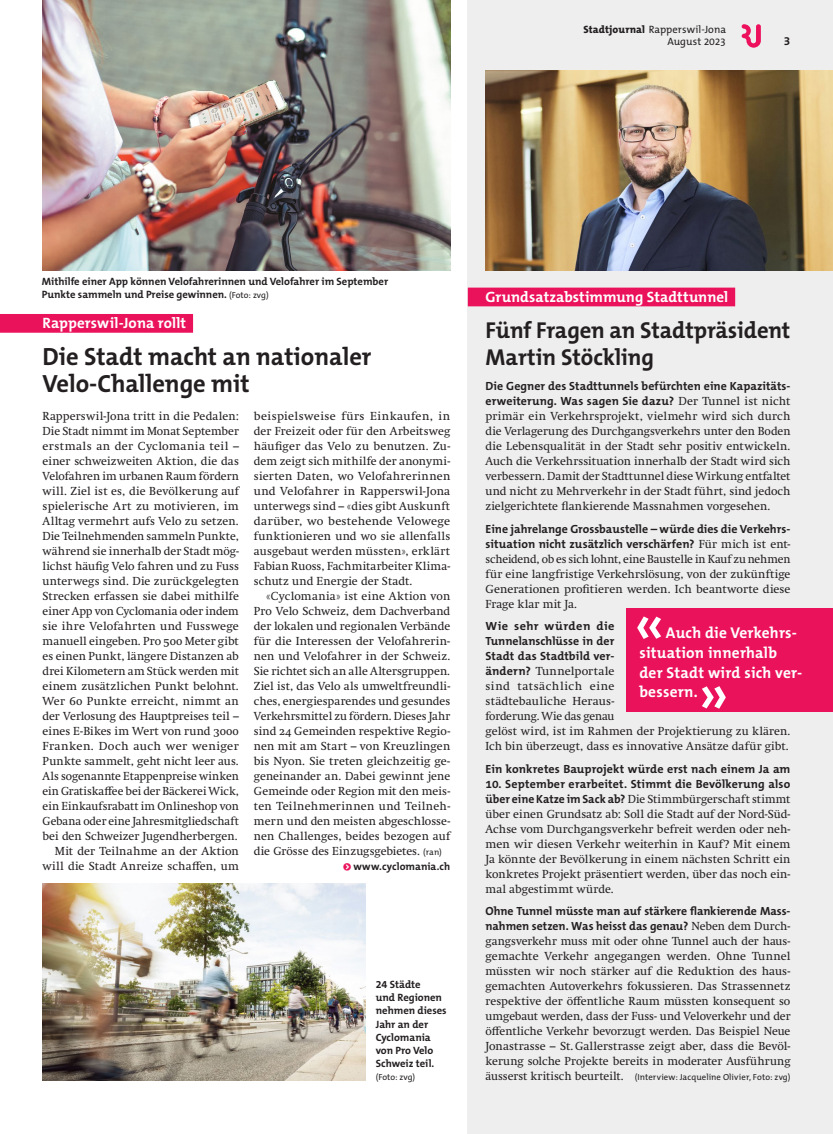
<style>
.page{position:relative;width:833px;height:1134px;background:#fff}
.page>*{position:absolute;margin:0;border:0;box-sizing:border-box;transform-origin:0 0}
.t1{font:600 60.25px "The Mix B W6";color:#fff}
.t2{font:700 25px/27.5px "The Mix B W7";color:#231f20}
.t3{font:700 23.12px/27.5px "The Mix B W7";letter-spacing:-.005em;color:#231f20}
.t4{font:700 15.62px/19.9px "The Mix B W7";letter-spacing:.015em;color:#fff}
.t5{font:700 15px "The Mix B W7";letter-spacing:.005em;color:#fff}
.t6{font:11.88px/15px "Swift Neue LT Pro";letter-spacing:.01em;color:#231f20;text-align:justify}
.t7{font:700 11.88px/15px "The Mix B W7";letter-spacing:.005em;color:#231f20}
.t8{font:700 11.88px/15px "The Mix B W7";letter-spacing:.005em;color:#231f20;text-align:justify;scale:1.04 1}
.t9{font:700 10.62px/13.1px "The Mix B W7";color:#231f20}
.t10{font:10.62px/11.9px "The Mix B W5 Plain";letter-spacing:.005em;color:#231f20;text-align:right}
.t11{font:8.75px "The Mix B W5 Plain";letter-spacing:.01em;color:#231f20}
.s1{font-family:"The Mix B W8";font-weight:800}
.s2{font-family:"The Mix B W5 Plain";font-weight:400;font-size:8.75px}
.s3{font-family:"The Mix B W5 Plain";font-size:8.75px}
.s4{font-family:"Swift Neue LT Pro";font-weight:400}
.s5{font-family:"The Mix B W7";font-weight:700}
.s6{font-family:"Swift Neue LT Pro";font-size:11.88px}
</style>
<div class="page">
<div style="left:468px;top:0;width:365px;height:1134px;background:#eeeeef"></div>
<div style="left:627px;top:608px;width:206px;height:104px;background:#eb125c"></div>
<div style="left:468px;top:288px;width:267px;height:18px;background:#eb125c"></div>
<img style="left:485px;top:71px;width:348px;height:199px">
<div style="left:0;top:314px;width:193px;height:19px;background:#eb125c"></div>
<img style="left:43px;top:0;width:407px;height:270px">
<img style="left:43px;top:883px;width:322px;height:197px">
<svg style="left:741px;top:24px;width:20px;height:24px"></svg>
<p class="t10" style="left:583px;top:24px;width:144px"><span class="s1">Stadtjournal</span> Rapperswil-Jona<br>August 2023</p>
<p class="t7" style="left:784px;top:34px;width:8px">3</p>
<p class="t9" style="left:42px;top:275px;width:348px">Mithilfe einer App können Velofahrerinnen und Velofahrer im September<br>Punkte sammeln und Preise gewinnen. <span class="s2">(Foto: zvg)</span></p>
<p class="t5" style="left:43px;top:313px;width:145px">Rapperswil-Jona rollt</p>
<h2 class="t2" style="left:43px;top:343px;width:330px">Die Stadt macht an nationaler<br>Velo-Challenge mit</h2>
<p class="t6" style="left:43px;top:408px;width:198px;text-align:right">Rapperswil-Jona tritt in die Pedalen:<br>Die Stadt nimmt im Monat September erstmals an der Cyclomania teil – einer schweizweiten Aktion, die das Velofahren im urbanen Raum fördern will. Ziel ist es, die Bevölkerung auf spielerische Art zu motivieren, im Alltag vermehrt aufs Velo zu setzen.<br>Die Teilnehmenden sammeln Punkte, während sie innerhalb der Stadt mög&shy;lichst häufig Velo fahren und zu Fuss unterwegs sind. Die zurückgelegten Strecken erfassen sie dabei mithilfe einer App von Cyclomania oder indem sie ihre Velofahrten und Fusswege manuell eingeben. Pro 500 Meter gibt es einen Punkt, längere Distanzen ab drei Kilometern am Stück werden mit einem zusätzlichen Punkt belohnt.<br>Wer 60 Punkte erreicht, nimmt an der Verlosung des Hauptpreises teil – eines E-Bikes im Wert von rund 3000<br>Franken. Doch auch wer weniger Punkte sammelt, geht nicht leer aus.<br>Als sogenannte Etappenpreise winken ein Gratiskaffee bei der Bäckerei Wick, ein Einkaufsrabatt im Onlineshop von Gebana oder eine Jahresmitgliedschaft bei den Schweizer Jugendherbergen.<br>Mit der Teilnahme an der Aktion will die Stadt Anreize schaffen, um</p>
<p class="t6" style="left:254px;top:408px;width:198px">beispielsweise fürs Einkaufen, in der Freizeit oder für den Arbeitsweg häufiger das Velo zu benutzen. Zu&shy;dem zeigt sich mithilfe der anonymi&shy;sierten Daten, wo Velofahrerinnen und Velofahrer in Rapperswil-Jona unterwegs sind – «dies gibt Auskunft darüber, wo bestehende Velowege funktionieren und wo sie allenfalls ausgebaut werden müssten», erklärt Fabian Ruoss, Fachmitarbeiter Klima&shy;schutz und Energie der Stadt.</p>
<p class="t6" style="left:254px;top:588px;width:198px;text-indent:12px">«Cyclomania» ist eine Aktion von Pro Velo Schweiz, dem Dachverband der lokalen und regionalen Verbände für die Interessen der Velofahrerin&shy;nen und Velofahrer in der Schweiz.<br>Sie richtet sich an alle Altersgruppen.<br>Ziel ist, das Velo als umweltfreundli&shy;ches, energiesparendes und gesundes Verkehrsmittel zu fördern. Dieses Jahr sind 24 Gemeinden respektive Regio&shy;nen mit am Start – von Kreuzlingen bis Nyon. Sie treten gleichzeitig ge&shy;geneinander an. Dabei gewinnt jene Gemeinde oder Region mit den meis&shy;ten Teilnehmerinnen und Teilneh&shy;mern und den meisten abgeschlosse&shy;nen Challenges, beides bezogen auf die Grösse des Einzugsgebietes. <span class="s3">(ran)</span></p>
<p class="t9" style="left:353px;top:860px;width:98px">www.cyclomania.ch</p>
<p class="t9" style="left:376px;top:978px;width:72px">24 Städte<br>und Regionen nehmen dieses<br>Jahr an der<br>Cyclomania von Pro Velo<br>Schweiz teil.</p>
<p class="t11" style="left:376px;top:1071px;width:41px">(Foto: zvg)</p>
<p class="t5" style="left:485px;top:287px;width:244px">Grundsatzabstimmung Stadttunnel</p>
<h3 class="t3" style="left:485px;top:316px;width:306px">Fünf Fragen an Stadtpräsident<br>Martin Stöckling</h3>
<p class="t7" style="left:485px;top:379px;width:306px">Die Gegner des Stadttunnels befürchten eine Kapazitäts&shy;erweiterung. Was sagen Sie dazu? <span class="s4">Der Tunnel ist nicht</span></p>
<p class="t6" style="left:485px;top:409px;width:306px">primär ein Verkehrsprojekt, vielmehr wird sich durch die Verlagerung des Durchgangsverkehrs unter den Boden die Lebensqualität in der Stadt sehr positiv entwickeln.<br>Auch die Verkehrssituation innerhalb der Stadt wird sich verbessern. Damit der Stadttunnel diese Wirkung entfaltet und nicht zu Mehrverkehr in der Stadt führt, sind jedoch zielgerichtete flankierende Massnahmen vorgesehen.</p>
<p class="t7" style="left:485px;top:521px;width:306px">Eine jahrelange Grossbaustelle – würde dies die Verkehrs&shy;situation nicht zusätzlich verschärfen? <span class="s4">Für mich ist ent-</span></p>
<p class="t6" style="left:485px;top:551px;width:306px">scheidend, ob es sich lohnt, eine Baustelle in Kauf zu nehmen für eine langfristige Verkehrslösung, von der zukünftige Generationen profitieren werden. Ich beantworte diese Frage klar mit Ja.</p>
<p class="t8" style="left:485px;top:619px;width:125px">Wie sehr würden die Tunnelanschlüsse in der Stadt das Stadtbild ver-</p>
<p class="t6" style="left:485px;top:664px;width:306px;text-align:left"><span class="s5">ändern?</span> Tunnelportale<br>sind tatsächlich eine<br>städtebauliche Heraus-<br>forderung. Wie das genau<br>gelöst wird, ist im Rahmen der Projektierung zu klären.<br>Ich bin überzeugt, dass es innovative Ansätze dafür gibt.</p>
<p class="t7" style="left:485px;top:761px;width:306px">Ein konkretes Bauprojekt würde erst nach einem Ja am</p>
<p class="t7" style="left:485px;top:776px;width:306px">10. September erarbeitet. Stimmt die Bevölkerung also</p>
<p class="t6" style="left:485px;top:791px;width:306px"><span class="s5">über eine Katze im Sack ab?</span> Die Stimmbürgerschaft stimmt über einen Grundsatz ab: Soll die Stadt auf der Nord-Süd-Achse vom Durchgangsverkehr befreit werden oder neh&shy;men wir diesen Verkehr weiterhin in Kauf? Mit einem Ja könnte der Bevölkerung in einem nächsten Schritt ein konkretes Projekt präsentiert werden, über das noch ein&shy;mal abgestimmt würde.</p>
<p class="t7" style="left:485px;top:904px;width:306px">Ohne Tunnel müsste man auf stärkere flankierende Mass&shy;nahmen setzen. Was heisst das genau? <span class="s4">Neben dem Durch-</span></p>
<p class="t6" style="left:485px;top:934px;width:306px">gangsverkehr muss mit oder ohne Tunnel auch der haus&shy;gemachte Verkehr angegangen werden. Ohne Tunnel müssten wir noch stärker auf die Reduktion des haus&shy;gemachten Autoverkehrs fokussieren. Das Strassennetz respektive der öffentliche Raum müssten konsequent so umgebaut werden, dass der Fuss- und Veloverkehr und der öffentliche Verkehr bevorzugt werden. Das Beispiel Neue Jonastrasse – St.Gallerstrasse zeigt aber, dass die Bevöl&shy;kerung solche Projekte bereits in moderater Ausführung</p>
<p class="t11" style="left:485px;top:1072px;width:306px"><span class="s6">äusserst kritisch beurteilt.</span> (Interview: Jacqueline Olivier, Foto: zvg)</p>
<h1 class="t1" style="left:634px;top:586px;width:32px">«</h1>
<h3 class="t4" style="left:639px;top:623px;width:163px;text-indent:26px">Auch die Verkehrs&shy;situation innerhalb der Stadt wird sich ver&shy;bessern.</h3>
<h1 class="t1" style="left:698px;top:656px;width:32px">»</h1>
</div>
